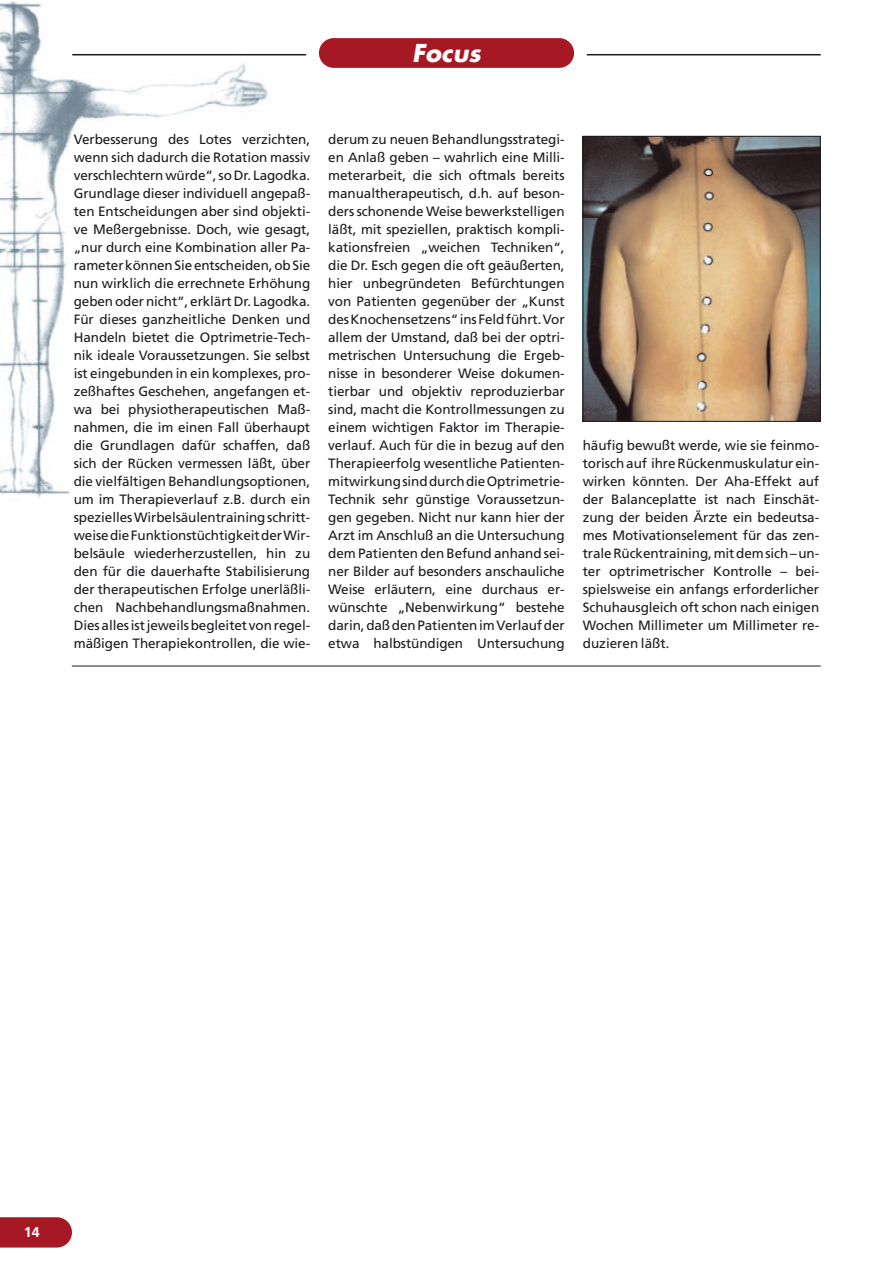
<style>
.page{position:relative;width:893px;height:1263px;background:#fff}
.page>*{position:absolute;margin:0;border:0;box-sizing:border-box;transform-origin:0 0}
.t1{font:italic 700 24px "Futura";color:#fff}
.t2{font:700 14.25px "Frutiger";color:#fff}
.t3{font:13.5px/18px "Frutiger";letter-spacing:-.005em;color:#1b1c20;text-align:justify}
</style>
<div class="page">
<img style="left:0;top:1px;width:286px;height:497px">
<svg style="left:0;top:1217px;width:72px;height:30px;background:#ab2330"></svg>
<div style="left:319px;top:38px;width:255px;height:30px;background:#a71825;border-radius:15px"></div>
<hr style="left:587px;top:54px;width:234px;height:1px;background:#1b1c20">
<hr style="left:72px;top:54px;width:234px;height:1px;background:#1b1c20">
<svg style="left:71px;top:136px;width:750px;height:531px"></svg>
<h1 class="t1" style="left:412px;top:37px;width:70px">Focus</h1>
<p class="t3" style="left:74px;top:130px;width:238px">Verbesserung des Lotes verzichten, wenn sich dadurch die Rotation massiv verschlechtern würde“, so Dr. Lagodka.<br>Grundlage dieser individuell angepaß&shy;ten Entscheidungen aber sind objekti&shy;ve Meßergebnisse. Doch, wie gesagt, „nur durch eine Kombination aller Pa&shy;rameter können Sie entscheiden, ob Sie nun wirklich die errechnete Erhöhung geben oder nicht“, erklärt Dr. Lagodka.<br>Für dieses ganzheitliche Denken und Handeln bietet die Optrimetrie-Tech&shy;nik ideale Voraussetzungen. Sie selbst ist eingebunden in ein komplexes, pro&shy;zeßhaftes Geschehen, angefangen et&shy;wa bei physiotherapeutischen Maß&shy;nahmen, die im einen Fall überhaupt die Grundlagen dafür schaffen, daß sich der Rücken vermessen läßt, über die vielfältigen Behandlungsoptionen, um im Therapieverlauf z.B. durch ein spezielles Wirbelsäulentraining schritt&shy;weise die Funktionstüchtigkeit der Wir&shy;belsäule wiederherzustellen, hin zu den für die dauerhafte Stabilisierung der therapeutischen Erfolge unerläßli&shy;chen Nachbehandlungsmaßnahmen.<br>Dies alles ist jeweils begleitet von regel&shy;mäßigen Therapiekontrollen, die wie-</p>
<p class="t3" style="left:328px;top:130px;width:238px">derum zu neuen Behandlungsstrategi&shy;en Anlaß geben – wahrlich eine Milli&shy;meterarbeit, die sich oftmals bereits manualtherapeutisch, d.h. auf beson&shy;ders schonende Weise bewerkstelligen läßt, mit speziellen, praktisch kompli&shy;kationsfreien „weichen Techniken“, die Dr. Esch gegen die oft geäußerten, hier unbegründeten Befürchtungen von Patienten gegenüber der „Kunst des Knochensetzens“ ins Feld führt. Vor allem der Umstand, daß bei der optri&shy;metrischen Untersuchung die Ergeb&shy;nisse in besonderer Weise dokumen&shy;tierbar und objektiv reproduzierbar sind, macht die Kontrollmessungen zu einem wichtigen Faktor im Therapie&shy;verlauf. Auch für die in bezug auf den Therapieerfolg wesentliche Patienten&shy;mitwirkung sind durch die Optrimetrie-Technik sehr günstige Voraussetzun&shy;gen gegeben. Nicht nur kann hier der Arzt im Anschluß an die Untersuchung dem Patienten den Befund anhand sei&shy;ner Bilder auf besonders anschauliche Weise erläutern, eine durchaus er&shy;wünschte „Nebenwirkung“ bestehe darin, daß den Patienten im Verlauf der etwa halbstündigen Untersuchung</p>
<p class="t3" style="left:583px;top:436px;width:238px">häufig bewußt werde, wie sie feinmo&shy;torisch auf ihre Rückenmuskulatur ein&shy;wirken könnten. Der Aha-Effekt auf der Balanceplatte ist nach Einschät&shy;zung der beiden Ärzte ein bedeutsa&shy;mes Motivationselement für das zen&shy;trale Rückentraining, mit dem sich – un&shy;ter optrimetrischer Kontrolle – bei&shy;spielsweise ein anfangs erforderlicher Schuhausgleich oft schon nach einigen Wochen Millimeter um Millimeter re&shy;duzieren läßt.</p>
<p class="t2" style="left:24px;top:1224px;width:17px">14</p>
</div>
